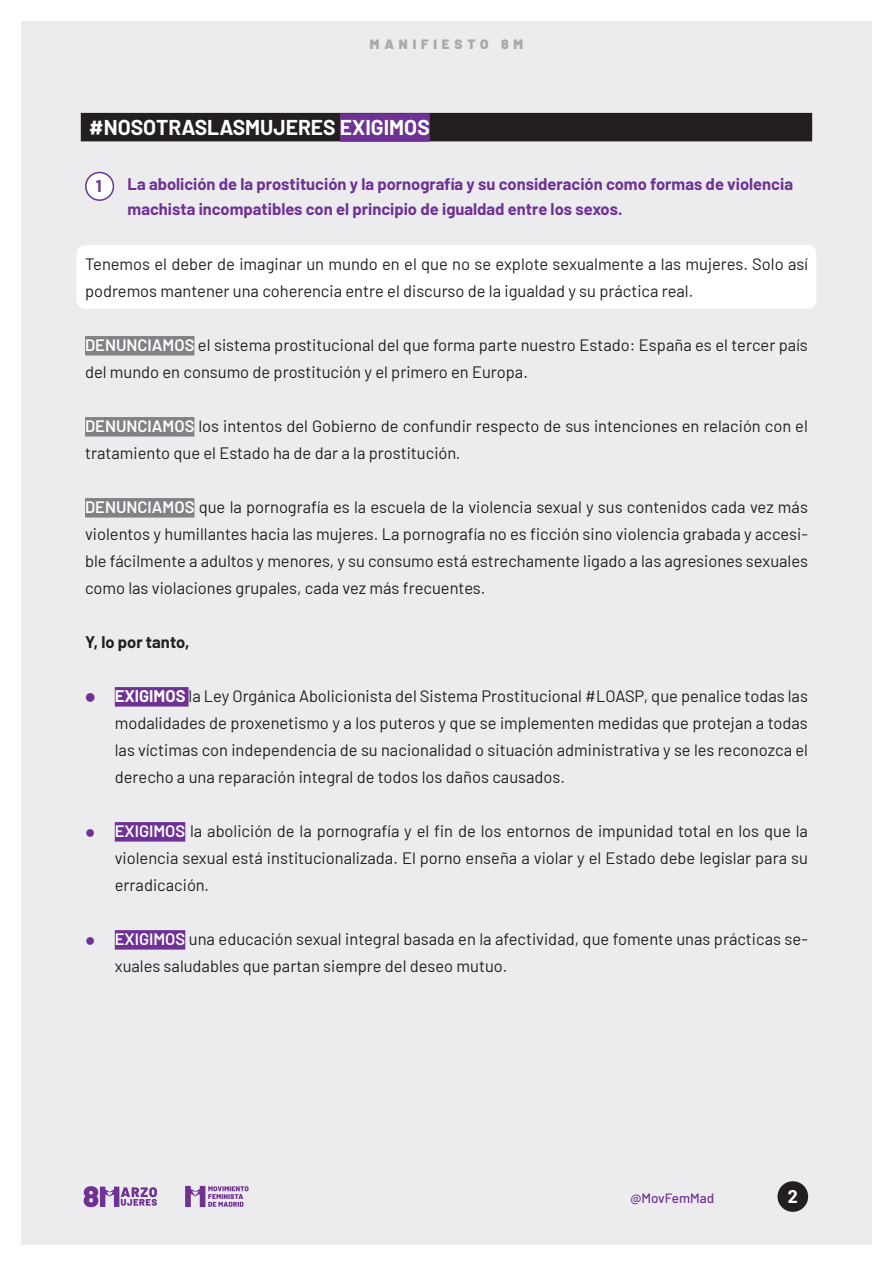
<style>
.page{position:relative;width:893px;height:1263px;background:#fff}
.page>*{position:absolute;margin:0;border:0;box-sizing:border-box;transform-origin:0 0}
.t1{font:700 21px "Barlow";color:#fff}
.t2{font:700 18px "Barlow";color:#fff}
.t3{font:16.5px/27px "Barlow";color:#231f20}
.t4{font:700 16.5px/24.8px "Barlow";color:#6f3193}
.t5{font:700 16.5px "Barlow";color:#231f20}
.t6{font:900 13.5px "Barlow";letter-spacing:.36em;color:#a8a9ad}
.t7{font:500 13.5px "Barlow";color:#6f3193}
.s1{font-weight:600;color:#fff}
.s2{font-weight:700;font-size:33px;color:#6f3193}
.s3{font-weight:700;color:#fff}
.s4{font-size:33px;color:#6f3193}
</style>
<div class="page">
<div style="left:21px;top:21px;width:851px;height:1224px;background:#ececee"></div>
<svg style="left:185px;top:1186px;width:64px;height:21px"></svg>
<svg style="left:84px;top:1186px;width:73px;height:21px"></svg>
<div style="left:777px;top:1181px;width:31px;height:31px;background:#231f20;border-radius:50%"></div>
<div style="left:81px;top:113px;width:731px;height:28px;background:#231f20"></div>
<div style="left:340px;top:113px;width:90px;height:29px;background:#6f3193"></div>
<div style="left:77px;top:245px;width:739px;height:64px;background:#fff;border-radius:9px"></div>
<div style="left:85px;top:336px;width:109px;height:20px;background:#808285"></div>
<div style="left:85px;top:417px;width:109px;height:20px;background:#808285"></div>
<div style="left:85px;top:498px;width:109px;height:20px;background:#808285"></div>
<div style="left:115px;top:687px;width:74px;height:20px;background:#6f3193"></div>
<div style="left:115px;top:822px;width:70px;height:20px;background:#6f3193"></div>
<div style="left:115px;top:930px;width:70px;height:20px;background:#6f3193"></div>
<div style="left:86px;top:173px;width:27px;height:27px;background:#fff;border-radius:50%"></div>
<div style="left:85px;top:172px;width:29px;height:29px;border:2px solid #6f3193;border-radius:50%"></div>
<p class="t6" style="left:370px;top:34px;width:155px">MANIFIESTO 8M</p>
<p class="t1" style="left:89px;top:112px;width:342px">#NOSOTRASLASMUJERES EXIGIMOS</p>
<p class="t4" style="left:96px;top:172px;width:7px">1</p>
<p class="t4" style="left:128px;top:171px;width:667px">La abolición de la prostitución y la pornografía y su consideración como formas de violencia machista incompatibles con el principio de igualdad entre los sexos.</p>
<p class="t3" style="left:85px;top:249px;width:724px">Tenemos el deber de imaginar un mundo en el que no se explote sexualmente a las mujeres. Solo así podremos mantener una coherencia entre el discurso de la igualdad y su práctica real.</p>
<p class="t3" style="left:85px;top:330px;width:724px"><span class="s1">DENUNCIAMOS</span> el sistema prostitucional del que forma parte nuestro Estado: España es el tercer país del mundo en consumo de prostitución y el primero en Europa.</p>
<p class="t3" style="left:85px;top:411px;width:724px"><span class="s1">DENUNCIAMOS</span> los intentos del Gobierno de confundir respecto de sus intenciones en relación con el tratamiento que el Estado ha de dar a la prostitución.</p>
<p class="t3" style="left:85px;top:492px;width:724px;text-align:justify"><span class="s1">DENUNCIAMOS</span> que la pornografía es la escuela de la violencia sexual y sus contenidos cada vez más violentos y humillantes hacia las mujeres. La pornografía no es ficción sino violencia grabada y accesi&shy;ble fácilmente a adultos y menores, y su consumo está estrechamente ligado a las agresiones sexuales como las violaciones grupales, cada vez más frecuentes.</p>
<p class="t5" style="left:85px;top:630px;width:106px">Y, lo por tanto,</p>
<p class="t3" style="left:115px;top:681px;width:695px;text-align:justify;text-indent:-30px"><span class="s2">•</span> <span class="s3">EXIGIMOS</span> la Ley Orgánica Abolicionista del Sistema Prostitucional #LOASP, que penalice todas las modalidades de proxenetismo y a los puteros y que se implementen medidas que protejan a todas las víctimas con independencia de su nacionalidad o situación administrativa y se les reconozca el derecho a una reparación integral de todos los daños causados.</p>
<p class="t3" style="left:115px;top:816px;width:695px;text-align:justify;text-indent:-30px"><span class="s4">•</span> <span class="s1">EXIGIMOS</span> la abolición de la pornografía y el fin de los entornos de impunidad total en los que la violencia sexual está institucionalizada. El porno enseña a violar y el Estado debe legislar para su erradicación.</p>
<p class="t3" style="left:115px;top:924px;width:694px;text-indent:-30px"><span class="s4">•</span> <span class="s1">EXIGIMOS</span> una educación sexual integral basada en la afectividad, que fomente unas prácticas se&shy;xuales saludables que partan siempre del deseo mutuo.</p>
<p class="t7" style="left:630px;top:1188px;width:86px">@MovFemMad</p>
<p class="t2" style="left:788px;top:1183px;width:12px">2</p>
</div>
